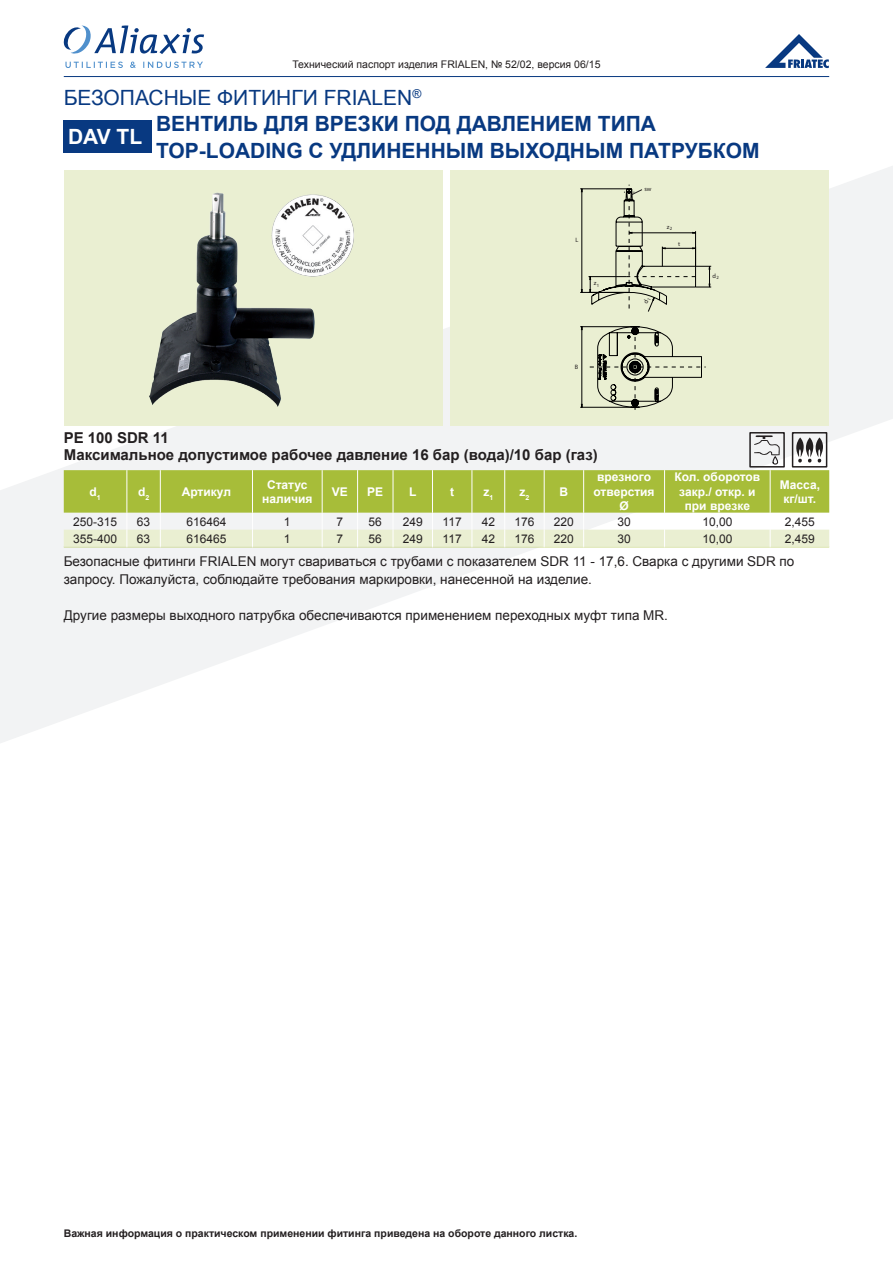
<style>
.page{position:relative;width:893px;height:1263px;background:#fff}
.page>*{position:absolute;margin:0;border:0;box-sizing:border-box;transform-origin:0 0}
.left_Titel{font:700 21px "Arial";color:#083981}
.left_Titel-2{font:21px "Arial";color:#083981}
.left_Titel-3{font:700 21px "Arial";color:#fff}
.left{font:700 15px "Arial";color:#231f20}
.left_Text{font:13.5px/18px "Arial";color:#231f20}
.center{font:700 12px "Arial";color:#fff}
.center-2{font:12px "Arial";color:#231f20}
.left-2{font:700 10.5px "Arial";color:#231f20}
.center-3{font:10.5px "Arial";color:#231f20}
.t1{font:6.3px "Helvetica Neue";color:#231f20}
</style>
<div class="page">
<svg style="left:0;top:166px;width:893px;height:577px"></svg>
<svg style="left:64px;top:26px;width:140px;height:28px"></svg>
<svg style="left:65px;top:62px;width:58px;height:6px"></svg>
<svg style="left:130px;top:62px;width:6px;height:6px"></svg>
<svg style="left:143px;top:62px;width:60px;height:6px"></svg>
<svg style="left:765px;top:34px;width:64px;height:34px"></svg>
<hr style="left:64px;top:76px;width:765px;height:1px;background:#083981">
<div style="left:64px;top:120px;width:88px;height:33px;background:#083981"></div>
<div style="left:64px;top:170px;width:378px;height:256px;background:#eaefd2"></div>
<div style="left:451px;top:170px;width:378px;height:256px;background:#eaefd2"></div>
<div style="left:749px;top:432px;width:36px;height:36px;border:2px solid #231f20"></div>
<svg style="left:754px;top:435px;width:26px;height:29px"></svg>
<svg style="left:796px;top:437px;width:27px;height:26px"></svg>
<div style="left:792px;top:432px;width:35px;height:36px;border:2px solid #231f20"></div>
<div style="left:64px;top:470px;width:765px;height:43px;background:#a7bd39"></div>
<hr style="left:127px;top:470px;width:1px;height:43px;background:#fff">
<hr style="left:160px;top:470px;width:1px;height:43px;background:#fff">
<hr style="left:252px;top:470px;width:1px;height:43px;background:#fff">
<hr style="left:322px;top:470px;width:1px;height:43px;background:#fff">
<hr style="left:357px;top:470px;width:1px;height:43px;background:#fff">
<hr style="left:393px;top:470px;width:1px;height:43px;background:#fff">
<hr style="left:432px;top:470px;width:1px;height:43px;background:#fff">
<hr style="left:472px;top:470px;width:1px;height:43px;background:#fff">
<hr style="left:504px;top:470px;width:1px;height:43px;background:#fff">
<hr style="left:544px;top:470px;width:1px;height:43px;background:#fff">
<hr style="left:583px;top:470px;width:1px;height:43px;background:#fff">
<hr style="left:664px;top:470px;width:1px;height:43px;background:#fff">
<hr style="left:770px;top:470px;width:1px;height:43px;background:#fff">
<svg style="left:64px;top:513px;width:765px;height:35px"></svg>
<img style="left:149px;top:192px;width:205px;height:215px">
<hr style="left:580px;top:326px;width:55px;height:1px;background:#000">
<hr style="left:580px;top:407px;width:55px;height:1px;background:#000">
<hr style="left:582px;top:327px;width:1px;height:40px;background:#000">
<hr style="left:582px;top:367px;width:1px;height:40px;background:#000">
<svg style="left:590px;top:326px;width:116px;height:84px"></svg>
<hr style="left:580px;top:189px;width:47px;height:1px;background:#000">
<hr style="left:580px;top:292px;width:49px;height:1px;background:#000">
<hr style="left:582px;top:189px;width:1px;height:52px;background:#000">
<hr style="left:582px;top:241px;width:1px;height:51px;background:#000">
<hr style="left:588px;top:276px;width:38px;height:1px;background:#000">
<svg style="left:589px;top:185px;width:122px;height:127px"></svg>
<p class="center-3" style="left:292px;top:57px;width:310px">Технический паспорт изделия FRIALEN, № 52/02, версия 06/15</p>
<p class="left_Titel-2" style="left:64px;top:84px;width:359px">БЕЗОПАСНЫЕ ФИТИНГИ FRIALEN<sup>®</sup></p>
<p class="left_Titel-3" style="left:68px;top:123px;width:76px">DAV TL</p>
<p class="left_Titel" style="left:156px;top:109px;width:501px">ВЕНТИЛЬ ДЛЯ ВРЕЗКИ ПОД ДАВЛЕНИЕМ ТИПА</p>
<p class="left_Titel" style="left:156px;top:136px;width:605px">TOP-LOADING С УДЛИНЕННЫМ ВЫХОДНЫМ ПАТРУБКОМ</p>
<p class="t1" style="left:575px;top:236px;width:4px">L</p>
<p class="t1" style="left:594px;top:279px;width:7px">z<sub>1</sub></p>
<p class="t1" style="left:644px;top:185px;width:9px">sw</p>
<p class="t1" style="left:667px;top:223px;width:7px">z<sub>2</sub></p>
<p class="t1" style="left:678px;top:240px;width:4px">t</p>
<p class="t1" style="left:713px;top:272px;width:8px">d<sub>2</sub></p>
<p class="t1" style="left:575px;top:363px;width:5px">B</p>
<p class="left" style="left:64px;top:428px;width:107px">PE 100 SDR 11</p>
<p class="left" style="left:64px;top:445px;width:536px">Максимальное допустимое рабочее давление 16 бар (вода)/10 бар (газ)</p>
<p class="center" style="left:90px;top:483px;width:13px">d<sub>1</sub></p>
<p class="center" style="left:138px;top:483px;width:13px">d<sub>2</sub></p>
<p class="center" style="left:182px;top:483px;width:51px">Артикул</p>
<p class="center" style="left:597px;top:469px;width:56px">врезного</p>
<p class="center" style="left:594px;top:483px;width:63px">отверстия</p>
<p class="center" style="left:619px;top:498px;width:11px">Ø</p>
<p class="center" style="left:267px;top:476px;width:42px">Статус</p>
<p class="center" style="left:262px;top:491px;width:52px">наличия</p>
<p class="center" style="left:332px;top:483px;width:18px">VE</p>
<p class="center" style="left:367px;top:483px;width:18px">PE</p>
<p class="center" style="left:409px;top:483px;width:9px">L</p>
<p class="center" style="left:450px;top:483px;width:5px">t</p>
<p class="center" style="left:483px;top:483px;width:11px">z<sub>1</sub></p>
<p class="center" style="left:519px;top:483px;width:11px">z<sub>2</sub></p>
<p class="center" style="left:560px;top:483px;width:10px">B</p>
<p class="center" style="left:675px;top:469px;width:87px">Кол. оборотов</p>
<p class="center" style="left:679px;top:483px;width:78px">закр./ откр. и</p>
<p class="center" style="left:685px;top:498px;width:67px">при врезке</p>
<p class="center" style="left:780px;top:476px;width:42px">Масса,</p>
<p class="center" style="left:784px;top:491px;width:34px">кг/шт.</p>
<p class="center-2" style="left:73px;top:513px;width:46px">250-315</p>
<p class="center-2" style="left:137px;top:513px;width:15px">63</p>
<p class="center-2" style="left:186px;top:513px;width:42px">616464</p>
<p class="center-2" style="left:284px;top:513px;width:8px">1</p>
<p class="center-2" style="left:337px;top:513px;width:8px">7</p>
<p class="center-2" style="left:369px;top:513px;width:15px">56</p>
<p class="center-2" style="left:403px;top:513px;width:22px">249</p>
<p class="center-2" style="left:443px;top:513px;width:21px">117</p>
<p class="center-2" style="left:482px;top:513px;width:15px">42</p>
<p class="center-2" style="left:514px;top:513px;width:22px">176</p>
<p class="center-2" style="left:554px;top:513px;width:22px">220</p>
<p class="center-2" style="left:617px;top:513px;width:15px">30</p>
<p class="center-2" style="left:702px;top:513px;width:32px">10,00</p>
<p class="center-2" style="left:785px;top:513px;width:32px">2,455</p>
<p class="center-2" style="left:73px;top:530px;width:46px">355-400</p>
<p class="center-2" style="left:137px;top:530px;width:15px">63</p>
<p class="center-2" style="left:186px;top:530px;width:42px">616465</p>
<p class="center-2" style="left:284px;top:530px;width:8px">1</p>
<p class="center-2" style="left:337px;top:530px;width:8px">7</p>
<p class="center-2" style="left:369px;top:530px;width:15px">56</p>
<p class="center-2" style="left:403px;top:530px;width:22px">249</p>
<p class="center-2" style="left:443px;top:530px;width:21px">117</p>
<p class="center-2" style="left:482px;top:530px;width:15px">42</p>
<p class="center-2" style="left:514px;top:530px;width:22px">176</p>
<p class="center-2" style="left:554px;top:530px;width:22px">220</p>
<p class="center-2" style="left:617px;top:530px;width:15px">30</p>
<p class="center-2" style="left:702px;top:530px;width:32px">10,00</p>
<p class="center-2" style="left:785px;top:530px;width:32px">2,459</p>
<p class="left_Text" style="left:64px;top:552px;width:732px">Безопасные фитинги FRIALEN могут свариваться с трубами с показателем SDR 11 - 17,6. Сварка с другими SDR по запросу. Пожалуйста, соблюдайте требования маркировки, нанесенной на изделие.</p>
<p class="left_Text" style="left:64px;top:606px;width:606px">Другие размеры выходного патрубка обеспечиваются применением переходных муфт типа MR.</p>
<p class="left-2" style="left:64px;top:1226px;width:515px">Важная информация о практическом применении фитинга приведена на обороте данного листка.</p>
</div>
